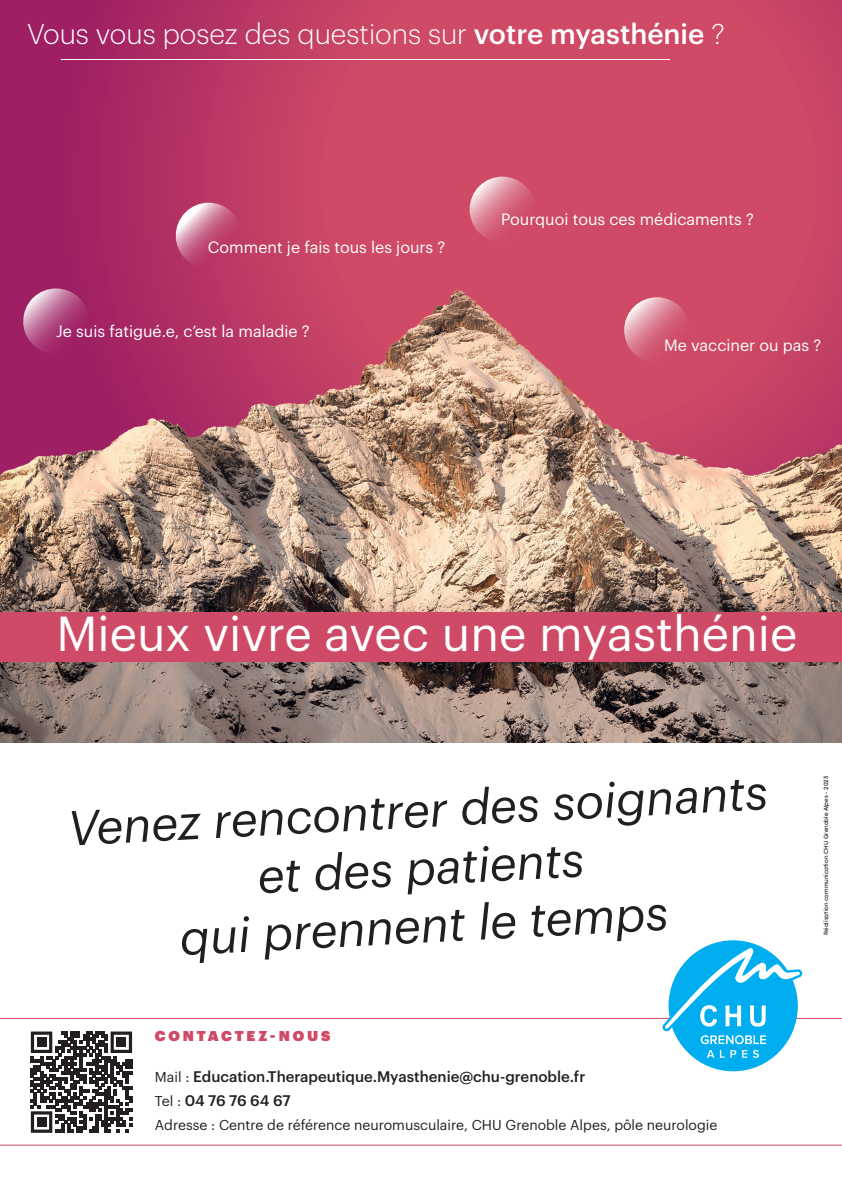
<style>
.page{position:relative;width:842px;height:1191px;background:#fff}
.page>*{position:absolute;margin:0;border:0;box-sizing:border-box;transform-origin:0 0}
.t1{font:italic 48px/57.6px "Graphik";color:#231f20;text-align:center}
.t2{font:48px "Graphik";color:#fff}
.t3{font:300 28px "Graphik";color:#fff}
.t4{font:16px "Graphik";color:#fff}
.t5{font:500 15px/24px "Graphik";color:#231f20}
.t6{font:14px "Graphik";color:#231f20}
.t7{font:14px "Graphik Super";letter-spacing:.2em;color:#cf4a66}
.t8{font:6px "Lexend Deca";color:#231f20}
.s1{font-weight:500}
.s2{font-weight:400;font-size:14px}
</style>
<div class="page">
<svg style="left:0;top:0;width:842px;height:171px;background:#c13e64"></svg>
<img style="left:0;top:171px;width:842px;height:571px">
<div style="left:0;top:612px;width:842px;height:50px;background:#cf4a66"></div>
<svg style="left:0;top:1018px;width:842px;height:127px"></svg>
<svg style="left:20px;top:288px;width:72px;height:69px;background:#af487f"></svg>
<svg style="left:173px;top:203px;width:72px;height:69px;background:#c55d82"></svg>
<svg style="left:466px;top:177px;width:73px;height:69px;background:#d66a80"></svg>
<svg style="left:621px;top:297px;width:72px;height:69px;background:#d66b81"></svg>
<hr style="left:61px;top:59px;width:609px;height:1px;background:#fff">
<div style="left:668px;top:940px;width:130px;height:131px;background:#00aeef;border-radius:50%"></div>
<svg style="left:662px;top:945px;width:140px;height:99px"></svg>
<svg style="left:707px;top:1050px;width:7px;height:7px"></svg>
<svg style="left:720px;top:1050px;width:16px;height:7px"></svg>
<svg style="left:742px;top:1050px;width:5px;height:7px"></svg>
<svg style="left:753px;top:1050px;width:6px;height:7px"></svg>
<svg style="left:31px;top:1031px;width:101px;height:101px"></svg>
<div style="left:37px;top:1037px;width:9px;height:9px;background:#231f20"></div>
<div style="left:117px;top:1037px;width:9px;height:9px;background:#231f20"></div>
<div style="left:37px;top:1117px;width:9px;height:9px;background:#231f20"></div>
<h2 class="t3" style="left:27px;top:14px;width:699px">Vous vous posez des questions sur <span class="s1">votre myasthénie</span> ?</h2>
<p class="t4" style="left:208px;top:235px;width:239px">Comment je fais tous les jours ?</p>
<p class="t4" style="left:56px;top:320px;width:255px">Je suis fatigué.e, c’est la maladie ?</p>
<p class="t4" style="left:501px;top:208px;width:254px">Pourquoi tous ces médicaments ?</p>
<p class="t4" style="left:664px;top:333px;width:159px">Me vacciner ou pas ?</p>
<h1 class="t2" style="left:56px;top:597px;width:742px">Mieux vivre avec une myasthénie</h1>
<h1 class="t1" style="left:66px;top:795px;width:702px;rotate:-3deg">Venez rencontrer des soignants et des patients<br>qui prennent le temps</h1>
<p class="t7" style="left:155px;top:1025px;width:177px">CONTACTEZ-NOUS</p>
<p class="t5" style="left:155px;top:1063px;width:432px"><span class="s2">Mail :</span> Education.Therapeutique.Myasthenie@chu-grenoble.fr<br><span class="s2">Tel :</span> 04 76 76 64 67</p>
<p class="t6" style="left:155px;top:1114px;width:564px">Adresse : Centre de référence neuromusculaire, CHU Grenoble Alpes, pôle neurologie</p>
<p class="t8" style="left:822px;top:935px;width:160px;rotate:-90deg">Réalisation communication CHU Grenoble Alpes - 2023</p>
</div>
